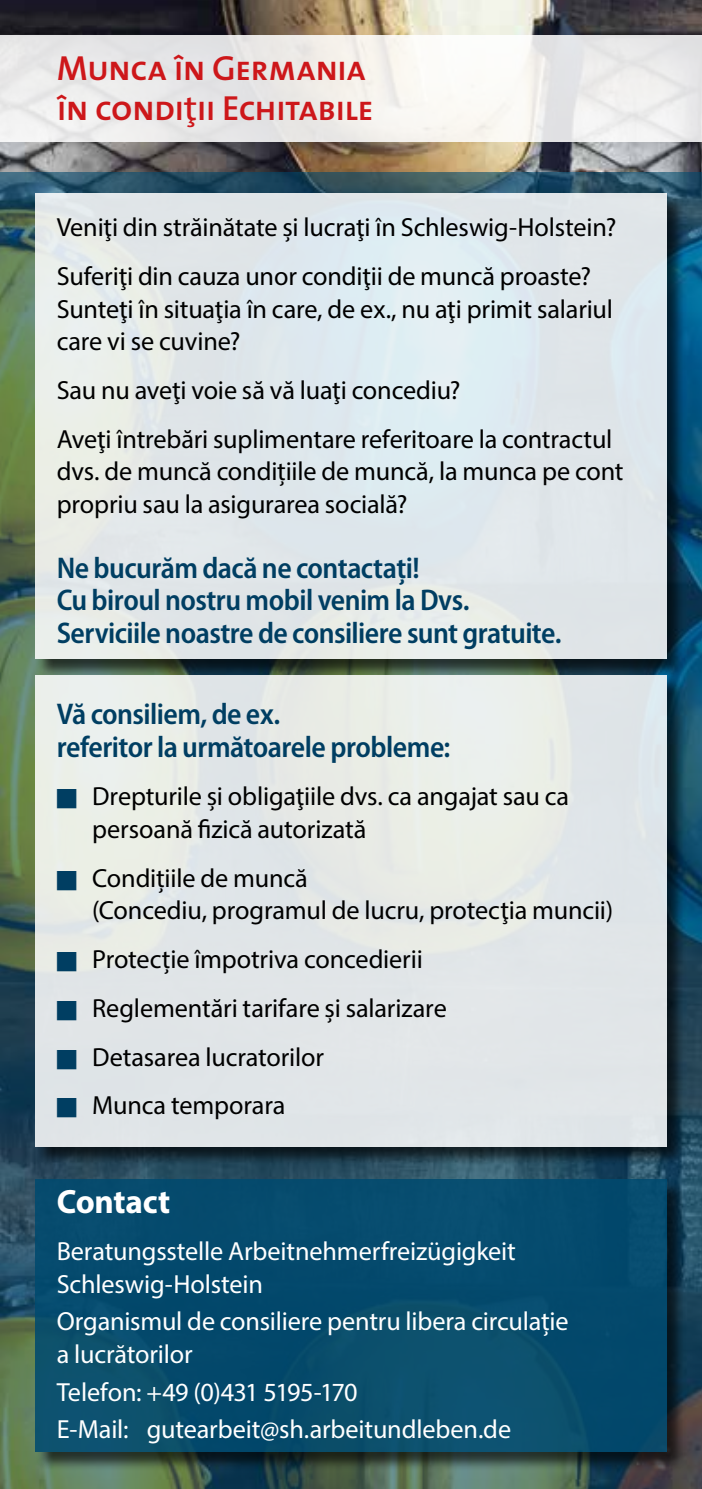
<style>
.page{position:relative;width:702px;height:1489px;background:#fff}
.page>*{position:absolute;margin:0;border:0;box-sizing:border-box;transform-origin:0 0}
.t1{font:35px/40px "The Sans Semi Bold Caps";letter-spacing:-.02em;color:#cd171a}
.t2{font:700 33.75px "Myriad Pro";letter-spacing:-.005em;color:#fff}
.t3{font:600 semi-condensed 30px/32.5px "Myriad Pro";letter-spacing:-.02em;color:#003e62}
.t4{font:26.25px/32.5px "Myriad Pro";letter-spacing:-.01em;color:#000}
.t5{font:26.25px/32.5px "Myriad Pro";letter-spacing:-.005em;color:#fff}
.s1{font-family:"Myriad Pro";font-size:36.25px}
.s2{color:#003e62}
</style>
<div class="page">
<img style="left:0;top:171px;width:702px;height:1317px">
<img style="left:0;top:0;width:702px;height:171px">
<svg style="left:0;top:35px;width:702px;height:107px;fill:#edecea"></svg>
<div style="left:36px;top:194px;width:650px;height:484px;background:#000;opacity:.75"></div>
<div style="left:35px;top:193px;width:631px;height:466px;background:#dfe7ea"></div>
<div style="left:36px;top:675px;width:650px;height:491px;background:#000;opacity:.75"></div>
<div style="left:35px;top:675px;width:631px;height:471px;background:#e1e6e8"></div>
<div style="left:36px;top:1179px;width:650px;height:292px;background:#000;opacity:.75"></div>
<div style="left:35px;top:1179px;width:631px;height:272px;background:#004a6f"></div>
<h1 class="t1" style="left:57px;top:48px;width:318px">Munca în Germania în condi<span class="s1">ţ</span>ii Echitabile</h1>
<p class="t4" style="left:57px;top:203px;width:561px;line-height:48.8px">Veniţi din străinătate şi lucraţi în Schleswig-Holstein?<br>Suferiţi din cauza unor condiţii de muncă proaste?</p>
<p class="t4" style="left:57px;top:292px;width:558px">Sunteţi în situaţia în care, de ex., nu aţi primit salariul care vi se cuvine?</p>
<p class="t4" style="left:57px;top:365px;width:557px;line-height:48.8px">Sau nu aveţi voie să vă luaţi concediu?<br>Aveţi întrebări suplimentare referitoare la contractul</p>
<p class="t4" style="left:57px;top:455px;width:568px">dvs. de muncă condițiile de muncă, la munca pe cont propriu sau la asigurarea socială?</p>
<p class="t3" style="left:57px;top:552px;width:506px">Ne bucurăm dacă ne contactaţi!<br>Cu biroul nostru mobil venim la Dvs.<br>Serviciile noastre de consiliere sunt gratuite.</p>
<p class="t3" style="left:57px;top:698px;width:395px">Vă consiliem, de ex.<br>referitor la următoarele probleme:</p>
<p class="t4" style="left:92px;top:780px;width:478px;text-indent:-35px"><span class="s2">■</span> Drepturile şi obligaţiile dvs. ca angajat sau ca persoană fizică autorizată</p>
<p class="t4" style="left:92px;top:861px;width:522px;text-indent:-35px"><span class="s2">■</span> Condițiile de muncă<br>(Concediu, programul de lucru, protecţia muncii)</p>
<p class="t4" style="left:57px;top:942px;width:367px"><span class="s2">■</span> Protecție împotriva concedierii</p>
<p class="t4" style="left:57px;top:991px;width:391px"><span class="s2">■</span> Reglementări tarifare şi salarizare</p>
<p class="t4" style="left:57px;top:1040px;width:269px"><span class="s2">■</span> Detasarea lucratorilor</p>
<p class="t4" style="left:57px;top:1088px;width:230px"><span class="s2">■</span> Munca temporara</p>
<p class="t2" style="left:57px;top:1179px;width:115px">Contact</p>
<p class="t5" style="left:57px;top:1234px;width:460px">Beratungsstelle Arbeitnehmerfreizügigkeit<br>Schleswig-Holstein</p>
<p class="t5" style="left:57px;top:1304px;width:513px">Organismul de consiliere pentru libera circulație a lucrătorilor</p>
<p class="t5" style="left:57px;top:1372px;width:456px;line-height:37.5px">Telefon: +49 (0)431 5195-170<br>E-Mail: gutearbeit@sh.arbeitundleben.de</p>
</div>
